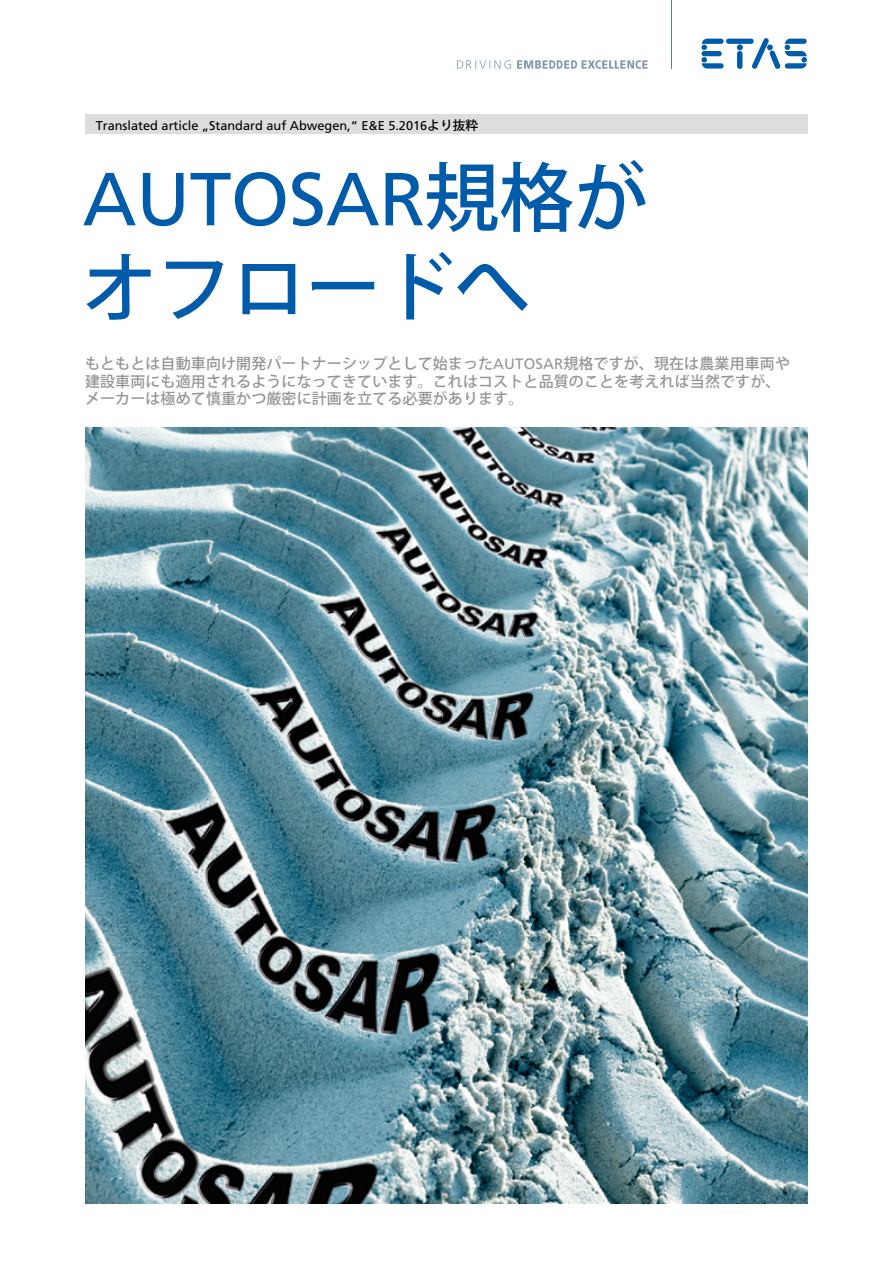
<style>
.page{position:relative;width:893px;height:1263px;background:#fff}
.page>*{position:absolute;margin:0;border:0;box-sizing:border-box;transform-origin:0 0}
.t1{font:75px "Frutiger";letter-spacing:-.005em;color:#005baa}
.t2{font:500 75px "Koz Go Pr 6 N";letter-spacing:-.005em;color:#005baa}
.t3{font:500 15px/17.2px "Koz Go Pr 6 N";letter-spacing:.01em;color:#939598}
.t4{font:12.75px "Frutiger";color:#000}
.s1{font-family:"Koz Go Pr 6 N";font-weight:500}
.s2{font-family:"Frutiger";font-weight:400}
</style>
<div class="page">
<img style="left:85px;top:427px;width:723px;height:776px">
<div style="left:85px;top:115px;width:723px;height:19px;background:#dcddde"></div>
<div style="left:701px;top:51px;width:21px;height:5px;background:#005baa;border-radius:3px"></div>
<svg style="left:701px;top:39px;width:23px;height:11px"></svg>
<svg style="left:701px;top:57px;width:23px;height:12px"></svg>
<svg style="left:737px;top:44px;width:6px;height:6px"></svg>
<div style="left:737px;top:51px;width:5px;height:18px;background:#005baa;border-radius:3px"></div>
<div style="left:726px;top:39px;width:28px;height:5px;background:#005baa;border-radius:3px"></div>
<svg style="left:752px;top:38px;width:55px;height:31px"></svg>
<svg style="left:457px;top:60px;width:191px;height:9px"></svg>
<hr style="left:671px;top:0;width:1px;height:69px;background:#5d7993">
<p class="t4" style="left:96px;top:118px;width:384px">Translated article „Standard auf Abwegen,“ E&amp;E 5.2016<span class="s1">より抜粋</span></p>
<h1 class="t1" style="left:82px;top:155px;width:568px">AUTOSAR<span class="s1">規格が</span></h1>
<h1 class="t2" style="left:82px;top:246px;width:449px">オフロードへ</h1>
<p class="t3" style="left:85px;top:356px;width:706px">もともとは自動車向け開発パートナーシップとして始まった<span class="s2">AUTOSAR</span>規格ですが、現在は農業用車両や建設車両にも適用されるようになってきています。これはコストと品質のことを考えれば当然ですが、メーカーは極めて慎重かつ厳密に計画を立てる必要があります。</p>
</div>
